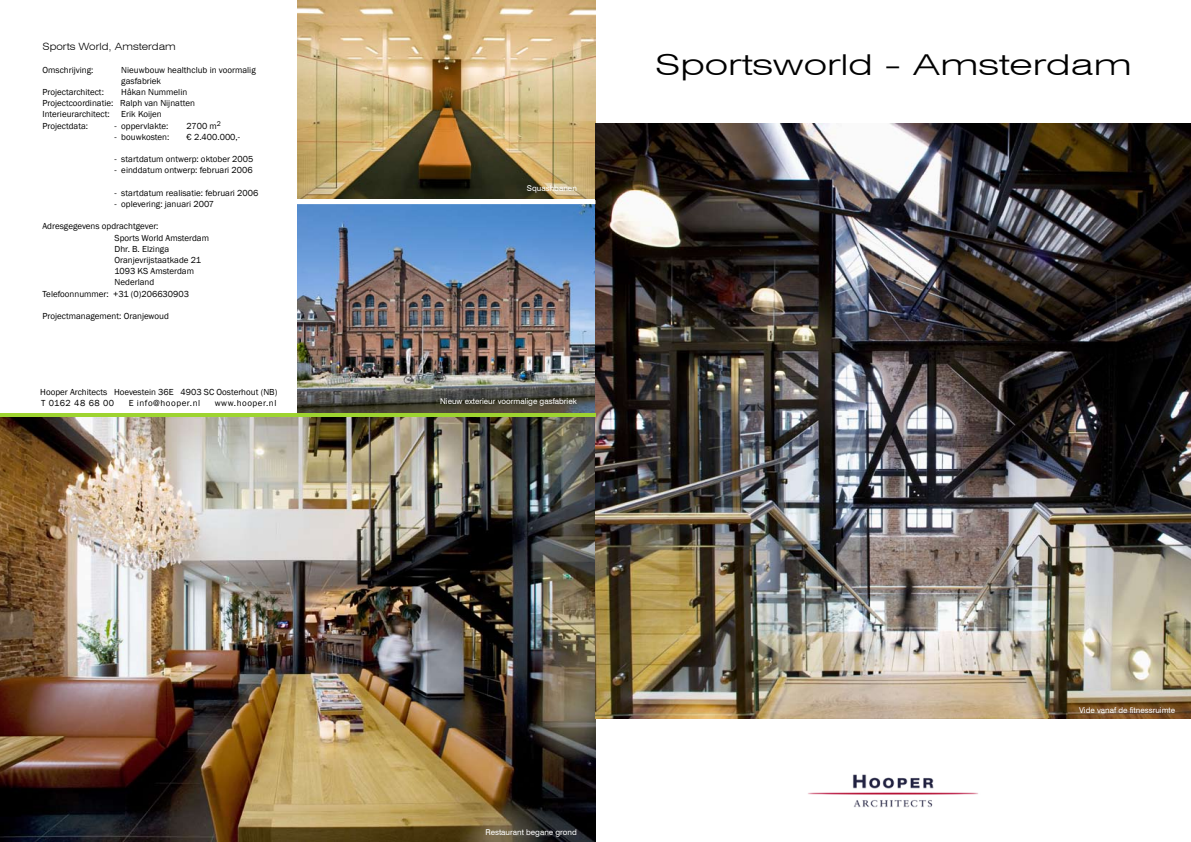
<style>
.page{position:relative;width:1191px;height:842px;background:#fff}
.page>*{position:absolute;margin:0;border:0;box-sizing:border-box;transform-origin:0 0}
.t1{font:300 expanded 28.8px "Swiss 721 BT";color:#000;scale:1.25 1}
.t2{font:300 expanded 10px "Swiss 721 BT";color:#000}
.t3{font:9px/11.2px "Franklin Gothic";color:#000}
.t4{font:9px "Franklin Gothic";letter-spacing:.06em;color:#000}
.t5{font:8px "Swiss 721 BT";color:#fff}
</style>
<div class="page">
<img style="left:298px;top:204px;width:297px;height:210px">
<img style="left:298px;top:0;width:297px;height:198px">
<img style="left:0;top:417px;width:595px;height:425px">
<img style="left:595px;top:123px;width:596px;height:596px">
<img style="left:808px;top:774px;width:170px;height:34px">
<hr style="left:0;top:414px;width:595px;height:3px;background:#9ed430">
<p class="t2" style="left:43px;top:41px;width:135px">Sports World, Amsterdam</p>
<p class="t3" style="left:43px;top:64px;width:52px">Omschrijving:</p>
<p class="t3" style="left:121px;top:64px;width:136px">Nieuwbouw healthclub in voormalig gasfabriek</p>
<p class="t3" style="left:43px;top:87px;width:63px">Projectarchitect:</p>
<p class="t3" style="left:43px;top:87px;width:154px;text-indent:79px">Håkan Nummelin<br>Projectcoordinatie: Ralph van Nijnatten<br>Interieurarchitect:</p>
<p class="t3" style="left:121px;top:109px;width:42px">Erik Koijen</p>
<p class="t3" style="left:43px;top:120px;width:47px">Projectdata:</p>
<p class="t3" style="left:115px;top:120px;width:55px">- oppervlakte:</p>
<p class="t3" style="left:187px;top:120px;width:36px">2700 m<sup>2</sup></p>
<p class="t3" style="left:115px;top:131px;width:56px">- bouwkosten:</p>
<p class="t3" style="left:187px;top:131px;width:55px">€ 2.400.000,-</p>
<p class="t3" style="left:115px;top:154px;width:140px">- startdatum ontwerp: oktober 2005</p>
<p class="t3" style="left:115px;top:165px;width:140px">- einddatum ontwerp: februari 2006</p>
<p class="t3" style="left:115px;top:187px;width:145px">- startdatum realisatie: februari 2006</p>
<p class="t3" style="left:115px;top:199px;width:101px">- oplevering: januari 2007</p>
<p class="t3" style="left:43px;top:221px;width:118px">Adresgegevens opdrachtgever:</p>
<p class="t3" style="left:115px;top:232px;width:96px">Sports World Amsterdam</p>
<p class="t3" style="left:115px;top:243px;width:56px">Dhr. B. Elzinga</p>
<p class="t3" style="left:115px;top:255px;width:88px">Oranjevrijstaatkade 21</p>
<p class="t3" style="left:115px;top:266px;width:81px">1093 KS Amsterdam</p>
<p class="t3" style="left:115px;top:277px;width:41px">Nederland</p>
<p class="t3" style="left:43px;top:288px;width:148px">Telefoonnummer: +31 (0)206630903</p>
<p class="t3" style="left:43px;top:311px;width:128px">Projectmanagement: Oranjewoud</p>
<p class="t3" style="left:40px;top:386px;width:239px">Hooper Architects Hoevestein 36E 4903 SC Oosterhout (NB)<br>T 0162 48 68 00</p>
<p class="t4" style="left:129px;top:397px;width:73px">E info@hooper.nl</p>
<p class="t4" style="left:215px;top:397px;width:63px">www.hooper.nl</p>
<p class="t5" style="left:527px;top:184px;width:51px">Squashbanen</p>
<h1 class="t1" style="left:654px;top:48px;width:383px">Sportsworld - Amsterdam</h1>
<p class="t5" style="left:440px;top:396px;width:138px">Nieuw exterieur voormalige gasfabriek</p>
<p class="t5" style="left:485px;top:827px;width:93px">Restaurant begane grond</p>
<p class="t5" style="left:1079px;top:705px;width:98px">Vide vanaf de fitnessruimte</p>
</div>
